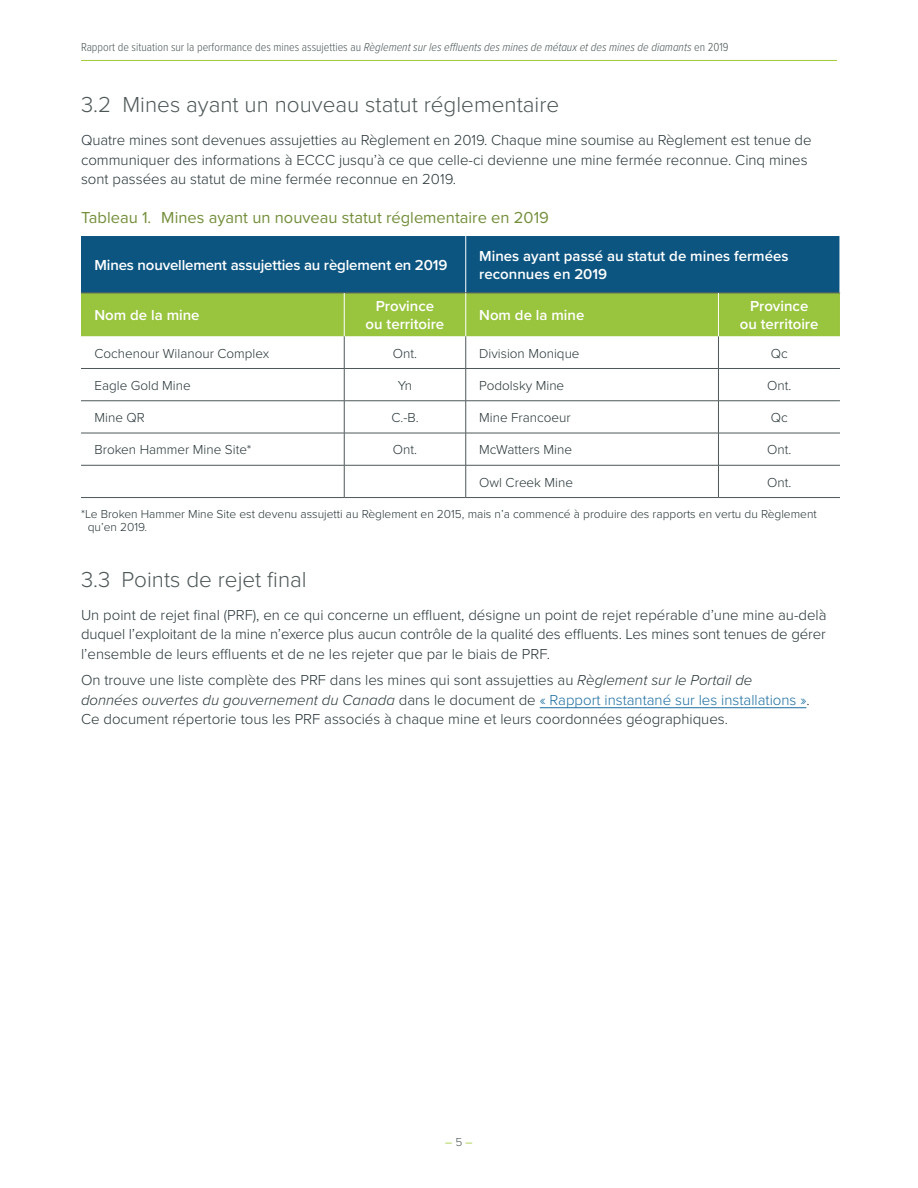
<style>
.page{position:relative;width:918px;height:1188px;background:#fff}
.page>*{position:absolute;margin:0;border:0;box-sizing:border-box;transform-origin:0 0}
.t1{font:300 22.5px "Proxima Nova";color:#4e5758}
.t2{font:16.5px "Proxima Nova";color:#748f3b}
.Body{font:300 15px/19.5px "Proxima Nova";color:#263337}
.Table-Title{font:600 15px/18px "Proxima Nova";color:#fff}
.Table-Title__Centere{font:600 15px/18px "Proxima Nova";color:#fff;text-align:center}
.Table-Body{font:300 13.5px "Proxima Nova";color:#263337}
.Table-Body__Centered{font:300 13.5px "Proxima Nova";color:#263337}
.t3{font:300 12px/13.5px "Proxima Nova";color:#263337}
.t4{font:300 12px "Proxima Nova Cond";color:#4e5758}
.t5{font:12px "Proxima Nova";color:#a3cb39}
.s1{font-style:italic}
.s2{color:#1a6da0}
.s3{font-weight:300;color:#4e5758}
</style>
<div class="page">
<hr style="left:81px;top:60px;width:756px;height:1px;background:#a3cb39">
<hr style="left:540px;top:707px;width:266px;height:1px;background:#1a6da0">
<svg style="left:81px;top:236px;width:759px;height:100px;background:#488464"></svg>
<hr style="left:465px;top:236px;width:1px;height:57px;background:#fff">
<hr style="left:81px;top:293px;width:263px;height:1px;background:#4e5758">
<hr style="left:344px;top:293px;width:122px;height:1px;background:#4e5758">
<hr style="left:466px;top:293px;width:252px;height:1px;background:#4e5758">
<hr style="left:718px;top:293px;width:122px;height:1px;background:#4e5758">
<hr style="left:344px;top:336px;width:1px;height:32px;background:#4e5758">
<hr style="left:465px;top:336px;width:1px;height:32px;background:#4e5758">
<hr style="left:718px;top:336px;width:1px;height:32px;background:#4e5758">
<hr style="left:344px;top:369px;width:1px;height:32px;background:#4e5758">
<hr style="left:465px;top:369px;width:1px;height:32px;background:#4e5758">
<hr style="left:718px;top:369px;width:1px;height:32px;background:#4e5758">
<hr style="left:344px;top:401px;width:1px;height:32px;background:#4e5758">
<hr style="left:465px;top:401px;width:1px;height:32px;background:#4e5758">
<hr style="left:718px;top:401px;width:1px;height:32px;background:#4e5758">
<hr style="left:344px;top:433px;width:1px;height:32px;background:#4e5758">
<hr style="left:465px;top:433px;width:1px;height:32px;background:#4e5758">
<hr style="left:718px;top:433px;width:1px;height:32px;background:#4e5758">
<hr style="left:344px;top:465px;width:1px;height:32px;background:#4e5758">
<hr style="left:465px;top:465px;width:1px;height:32px;background:#4e5758">
<hr style="left:718px;top:465px;width:1px;height:32px;background:#4e5758">
<hr style="left:81px;top:368px;width:263px;height:1px;background:#4e5758">
<hr style="left:344px;top:368px;width:122px;height:1px;background:#4e5758">
<hr style="left:466px;top:368px;width:252px;height:1px;background:#4e5758">
<hr style="left:718px;top:368px;width:122px;height:1px;background:#4e5758">
<hr style="left:81px;top:400px;width:263px;height:1px;background:#4e5758">
<hr style="left:344px;top:400px;width:122px;height:1px;background:#4e5758">
<hr style="left:466px;top:400px;width:252px;height:1px;background:#4e5758">
<hr style="left:718px;top:400px;width:122px;height:1px;background:#4e5758">
<hr style="left:81px;top:433px;width:263px;height:1px;background:#4e5758">
<hr style="left:344px;top:433px;width:122px;height:1px;background:#4e5758">
<hr style="left:466px;top:433px;width:252px;height:1px;background:#4e5758">
<hr style="left:718px;top:433px;width:122px;height:1px;background:#4e5758">
<hr style="left:81px;top:465px;width:263px;height:1px;background:#4e5758">
<hr style="left:344px;top:465px;width:122px;height:1px;background:#4e5758">
<hr style="left:466px;top:465px;width:252px;height:1px;background:#4e5758">
<hr style="left:718px;top:465px;width:122px;height:1px;background:#4e5758">
<hr style="left:344px;top:293px;width:1px;height:43px;background:#fff">
<hr style="left:465px;top:293px;width:1px;height:43px;background:#fff">
<hr style="left:718px;top:293px;width:1px;height:43px;background:#fff">
<hr style="left:81px;top:497px;width:263px;height:1px;background:#4e5758">
<hr style="left:344px;top:497px;width:122px;height:1px;background:#4e5758">
<hr style="left:466px;top:497px;width:252px;height:1px;background:#4e5758">
<hr style="left:718px;top:497px;width:122px;height:1px;background:#4e5758">
<p class="t4" style="left:81px;top:38px;width:649px">Rapport de situation sur la performance des mines assujetties au <span class="s1">Règlement sur les effluents des mines de métaux et des mines de diamants</span> en 2019</p>
<p class="t1" style="left:81px;top:88px;width:480px">3.2 Mines ayant un nouveau statut réglementaire</p>
<p class="Body" style="left:81px;top:130px;width:732px">Quatre mines sont devenues assujetties au Règlement en 2019. Chaque mine soumise au Règlement est tenue de communiquer des informations à ECCC jusqu’à ce que celle-ci devienne une mine fermée reconnue. Cinq mines sont passées au statut de mine fermée reconnue en 2019.</p>
<p class="t2" style="left:81px;top:205px;width:470px">Tableau 1. Mines ayant un nouveau statut réglementaire en 2019</p>
<p class="Table-Title" style="left:94px;top:256px;width:354px">Mines nouvellement assujetties au règlement en 2019</p>
<p class="Table-Title" style="left:479px;top:247px;width:311px">Mines ayant passé au statut de mines fermées reconnues en 2019</p>
<p class="Table-Title" style="left:94px;top:306px;width:107px">Nom de la mine</p>
<p class="Table-Title__Centere" style="left:366px;top:297px;width:80px">Province ou territoire</p>
<p class="Table-Title" style="left:479px;top:306px;width:107px">Nom de la mine</p>
<p class="Table-Title__Centere" style="left:740px;top:297px;width:80px">Province ou territoire</p>
<p class="Table-Body" style="left:94px;top:343px;width:176px">Cochenour Wilanour Complex</p>
<p class="Table-Body__Centered" style="left:393px;top:343px;width:26px">Ont.</p>
<p class="Table-Body" style="left:479px;top:343px;width:102px">Division Monique</p>
<p class="Table-Body__Centered" style="left:771px;top:343px;width:18px">Qc</p>
<p class="Table-Body" style="left:95px;top:375px;width:98px">Eagle Gold Mine</p>
<p class="Table-Body__Centered" style="left:398px;top:375px;width:16px">Yn</p>
<p class="Table-Body" style="left:479px;top:375px;width:87px">Podolsky Mine</p>
<p class="Table-Body__Centered" style="left:767px;top:375px;width:26px">Ont.</p>
<p class="Table-Body" style="left:95px;top:408px;width:52px">Mine QR</p>
<p class="Table-Body__Centered" style="left:391px;top:408px;width:29px">C.-B.</p>
<p class="Table-Body" style="left:479px;top:408px;width:93px">Mine Francoeur</p>
<p class="Table-Body__Centered" style="left:771px;top:408px;width:18px">Qc</p>
<p class="Table-Body" style="left:95px;top:440px;width:158px">Broken Hammer Mine Site*</p>
<p class="Table-Body__Centered" style="left:393px;top:440px;width:26px">Ont.</p>
<p class="Table-Body" style="left:479px;top:440px;width:94px">McWatters Mine</p>
<p class="Table-Body__Centered" style="left:767px;top:440px;width:26px">Ont.</p>
<p class="Table-Body" style="left:479px;top:472px;width:95px">Owl Creek Mine</p>
<p class="Table-Body__Centered" style="left:767px;top:472px;width:26px">Ont.</p>
<p class="t3" style="left:88px;top:507px;width:731px;text-indent:-7px">*Le Broken Hammer Mine Site est devenu assujetti au Règlement en 2015, mais n’a commencé à produire des rapports en vertu du Règlement qu’en 2019.</p>
<p class="t1" style="left:81px;top:563px;width:227px">3.3 Points de rejet final</p>
<p class="Body" style="left:81px;top:604px;width:747px;text-align:justify">Un point de rejet final (PRF), en ce qui concerne un effluent, désigne un point de rejet repérable d’une mine au-delà duquel l’exploitant de la mine n’exerce plus aucun contrôle de la qualité des effluents. Les mines sont tenues de gérer l’ensemble de leurs effluents et de ne les rejeter que par le biais de PRF.</p>
<p class="Body" style="left:81px;top:670px;width:730px">On trouve une liste complète des PRF dans les mines qui sont assujetties au <span class="s1">Règlement sur le Portail de données ouvertes du gouvernement du Canada</span> dans le document de <span class="s2">« Rapport instantané sur les installations »</span>.<br>Ce document répertorie tous les PRF associés à chaque mine et leurs coordonnées géographiques.</p>
<p class="t5" style="left:445px;top:1133px;width:29px">–<span class="s3">5</span>–</p>
</div>
